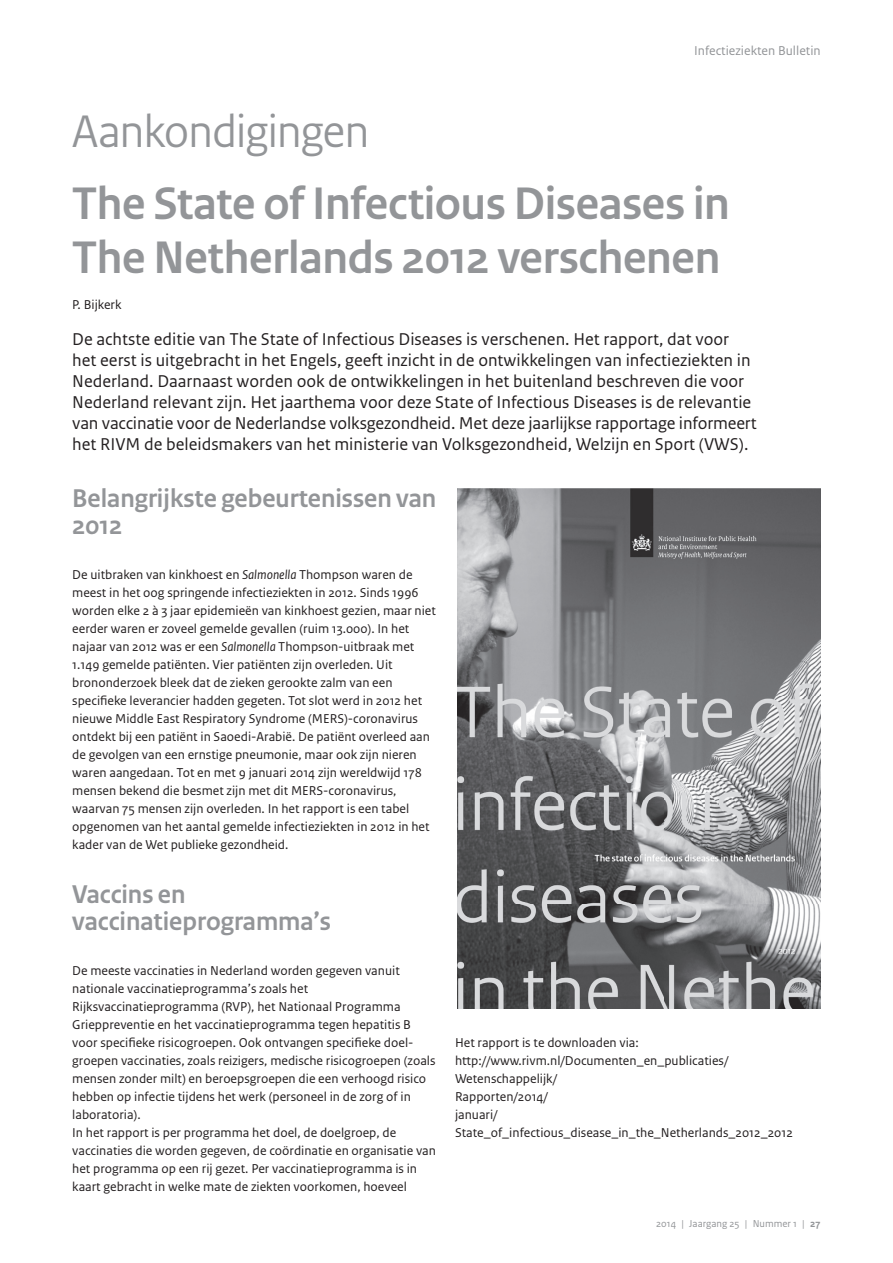
<style>
.page{position:relative;width:893px;height:1263px;background:#fff}
.page>*{position:absolute;margin:0;border:0;box-sizing:border-box;transform-origin:0 0}
.t1{font:700 48px/54px "Rijksoverheid Sans Heading";letter-spacing:-.005em;color:#939598}
.t2{font:48px "Rijksoverheid Sans Heading";letter-spacing:-.01em;color:#939598}
.t3{font:700 27px/27px "Rijksoverheid Sans Heading";color:#939598}
.t4{font:18px/21px "Rijksoverheid Sans Text";color:#231f20}
.t5{font:13.5px/18px "Rijksoverheid Sans Text";color:#231f20}
.t6{font:13.5px "Rijksoverheid Sans Text";color:#939598}
.t7{font:10.5px "Rijksoverheid Sans Text";color:#939598}
.s1{font-style:italic}
.s2{font-weight:700}
</style>
<div class="page">
<img style="left:457px;top:489px;width:364px;height:520px">
<p class="t6" style="left:694px;top:43px;width:128px">Infectieziekten Bulletin</p>
<h1 class="t2" style="left:72px;top:103px;width:298px">Aankondigingen</h1>
<h1 class="t1" style="left:72px;top:177px;width:659px">The State of Infectious Diseases in<br>The Netherlands 2012 verschenen</h1>
<p class="t5" style="left:72px;top:295px;width:51px">P. Bijkerk</p>
<p class="t4" style="left:72px;top:328px;width:686px">De achtste editie van The State of Infectious Diseases is verschenen. Het rapport, dat voor het eerst is uitgebracht in het Engels, geeft inzicht in de ontwikkelingen van infectieziekten in Nederland. Daarnaast worden ook de ontwikkelingen in het buitenland beschreven die voor Nederland relevant zijn. Het jaarthema voor deze State of Infectious Diseases is de relevantie van vaccinatie voor de Nederlandse volksgezondheid. Met deze jaarlijkse rapportage informeert het RIVM de beleidsmakers van het ministerie van Volksgezondheid, Welzijn en Sport (VWS).</p>
<h2 class="t3" style="left:72px;top:485px;width:365px">Belangrijkste gebeurtenissen van<br>2012</h2>
<p class="t5" style="left:72px;top:565px;width:365px">De uitbraken van kinkhoest en <span class="s1">Salmonella</span> Thompson waren de meest in het oog springende infectieziekten in 2012. Sinds 1996 worden elke 2 à 3 jaar epidemieën van kinkhoest gezien, maar niet eerder waren er zoveel gemelde gevallen (ruim 13.000). In het najaar van 2012 was er een <span class="s1">Salmonella</span> Thompson-uitbraak met 1.149 gemelde patiënten. Vier patiënten zijn overleden. Uit brononderzoek bleek dat de zieken gerookte zalm van een specifieke leverancier hadden gegeten. Tot slot werd in 2012 het nieuwe Middle East Respiratory Syndrome (MERS)-coronavirus ontdekt bij een patiënt in Saoedi-Arabië. De patiënt overleed aan de gevolgen van een ernstige pneumonie, maar ook zijn nieren waren aangedaan. Tot en met 9 januari 2014 zijn wereldwijd 178 mensen bekend die besmet zijn met dit MERS-coronavirus, waarvan 75 mensen zijn overleden. In het rapport is een tabel opgenomen van het aantal gemelde infectieziekten in 2012 in het kader van de Wet publieke gezondheid.</p>
<h2 class="t3" style="left:72px;top:881px;width:260px">Vaccins en vaccinatieprogramma’s</h2>
<p class="t5" style="left:72px;top:961px;width:365px">De meeste vaccinaties in Nederland worden gegeven vanuit nationale vaccinatieprogramma’s zoals het Rijksvaccinatieprogramma (RVP), het Nationaal Programma Grieppreventie en het vaccinatieprogramma tegen hepatitis B voor specifieke risicogroepen. Ook ontvangen specifieke doel&shy;groepen vaccinaties, zoals reizigers, medische risicogroepen (zoals mensen zonder milt) en beroepsgroepen die een verhoogd risico hebben op infectie tijdens het werk (personeel in de zorg of in laboratoria).<br>In het rapport is per programma het doel, de doelgroep, de vaccinaties die worden gegeven, de coördinatie en organisatie van het programma op een rij gezet. Per vaccinatieprogramma is in kaart gebracht in welke mate de ziekten voorkomen, hoeveel</p>
<p class="t5" style="left:455px;top:1033px;width:339px">Het rapport is te downloaden via: http://www.rivm.nl/Documenten_en_publicaties/ Wetenschappelijk/<br>Rapporten/2014/<br>januari/ State_of_infectious_disease_in_the_Netherlands_2012_2012</p>
<p class="t7" style="left:656px;top:1217px;width:166px">2014 | Jaargang 25 | Nummer 1 | <span class="s2">27</span></p>
</div>
